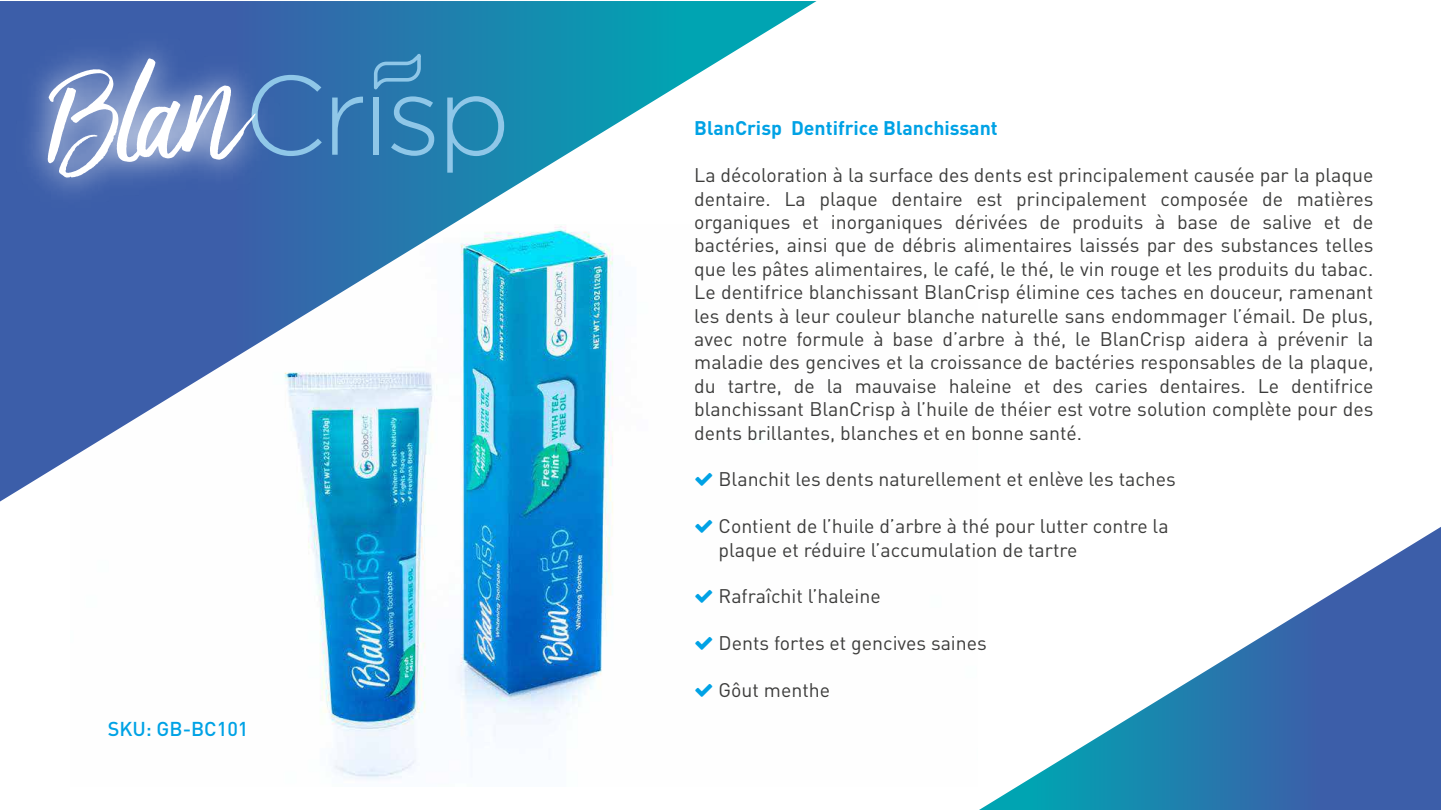
<style>
.page{position:relative;width:1441px;height:810px;background:#fff}
.page>*{position:absolute;margin:0;border:0;box-sizing:border-box;transform-origin:0 0}
.t1{font:500 19.8px "DIN Pro";color:#00a2e5}
.t2{font:19.5px/23.4px "DIN Pro";color:#3c3c3b;text-align:justify}
.t3{font:700 19.5px "DIN Pro";color:#00a2e5}
</style>
<div class="page">
<img style="left:307px;top:502px;width:306px;height:278px">
<svg style="left:0;top:1px;width:816px;height:501px"></svg>
<svg style="left:979px;top:527px;width:461px;height:283px"></svg>
<svg style="left:332px;top:96px;width:31px;height:59px;background:#4687bb"></svg>
<svg style="left:447px;top:96px;width:57px;height:77px;background:#3a95bd"></svg>
<svg style="left:372px;top:56px;width:62px;height:100px;background:#3f8cbb"></svg>
<img style="left:0;top:26px;width:311px;height:207px">
<svg style="left:48px;top:58px;width:274px;height:120px"></svg>
<svg style="left:695px;top:473px;width:17px;height:13px"></svg>
<p class="t1" style="left:108px;top:715px;width:142px">SKU: GB-BC101</p>
<p class="t3" style="left:694px;top:115px;width:305px">BlanCrisp Dentifrice Blanchissant</p>
<p class="t2" style="left:694px;top:163px;width:680px">La décoloration à la surface des dents est principalement causée par la plaque dentaire. La plaque dentaire est principalement composée de matières organiques et inorganiques dérivées de produits à base de salive et de bactéries, ainsi que de débris alimentaires laissés par des substances telles que les pâtes alimentaires, le café, le thé, le vin rouge et les produits du tabac.<br>Le dentifrice blanchissant BlanCrisp élimine ces taches en douceur, ramenant les dents à leur couleur blanche naturelle sans endommager l’émail. De plus, avec notre formule à base d’arbre à thé, le BlanCrisp aidera à prévenir la maladie des gencives et la croissance de bactéries responsables de la plaque, du tartre, de la mauvaise haleine et des caries dentaires. Le dentifrice blanchissant BlanCrisp à l’huile de théier est votre solution complète pour des dents brillantes, blanches et en bonne santé.</p>
<p class="t2" style="left:718px;top:467px;width:459px">Blanchit les dents naturellement et enlève les taches</p>
<p class="t2" style="left:718px;top:514px;width:451px">Contient de l’huile d’arbre à thé pour lutter contre la plaque et réduire l’accumulation de tartre</p>
<p class="t2" style="left:718px;top:584px;width:163px">Rafraîchit l’haleine</p>
<p class="t2" style="left:718px;top:631px;width:270px">Dents fortes et gencives saines</p>
<p class="t2" style="left:718px;top:677px;width:113px">Gôut menthe</p>
</div>
